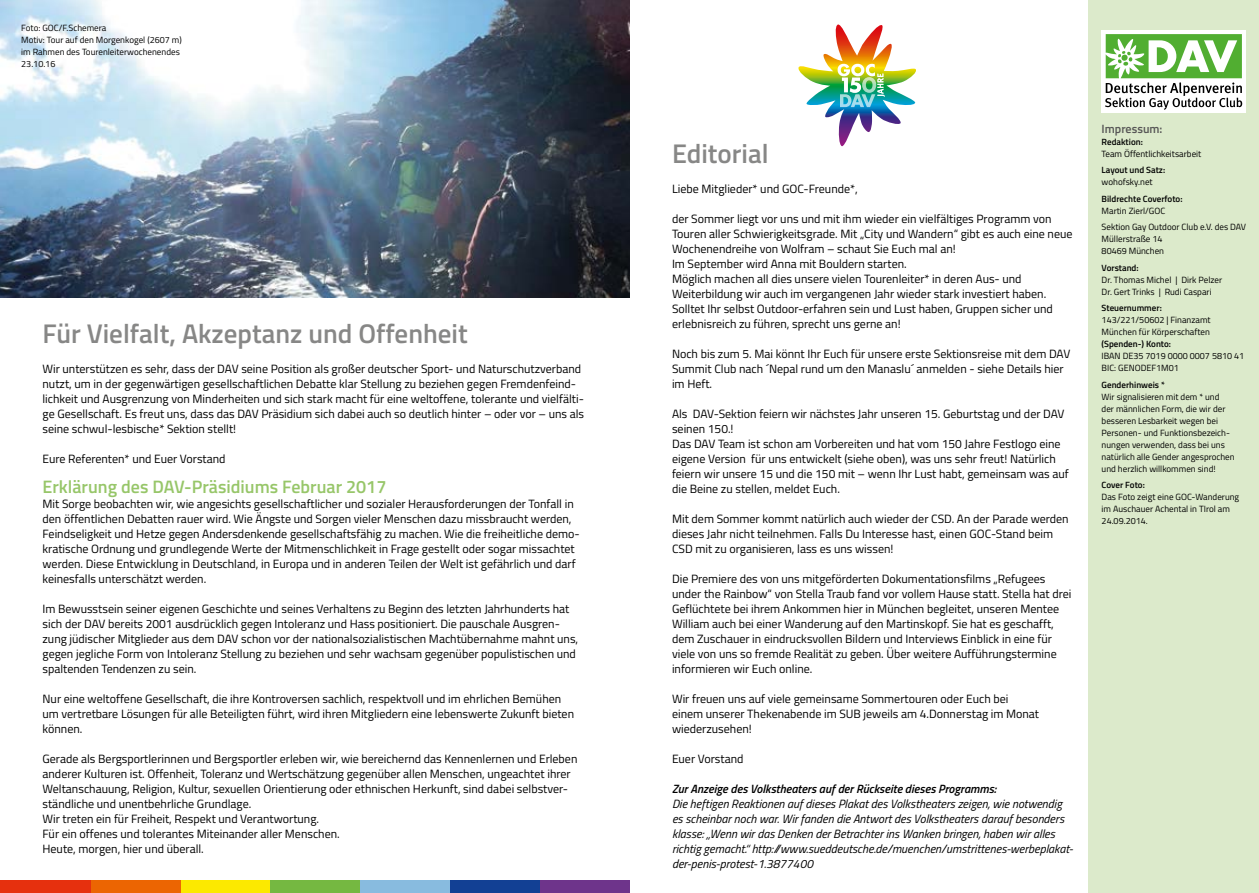
<style>
.page{position:relative;width:1259px;height:893px;background:#fff}
.page>*{position:absolute;margin:0;border:0;box-sizing:border-box;transform-origin:0 0}
.t1{font:600 27px "Titillium Web";color:#878786}
.t2{font:600 18px "Titillium Web";color:#97c669}
.t3{font:12px/15px "Titillium Web";color:#000}
.t4{font:italic 12px/15px "Titillium Web";color:#000}
.t5{font:italic 600 12px "Titillium Web";color:#000}
.t6{font:600 12px "Titillium Web";color:#575656}
.t7{font:9px/12px "Titillium Web";color:#000}
.t8{font:600 9px "Titillium Web";color:#000}
</style>
<div class="page">
<div style="left:1089px;top:0;width:170px;height:893px;background:#dceacb"></div>
<div style="left:1101px;top:30px;width:145px;height:83px;background:#fff"></div>
<svg style="left:1105px;top:34px;width:137px;height:76px"></svg>
<svg style="left:798px;top:24px;width:118px;height:123px"></svg>
<img style="left:0;top:0;width:629px;height:298px">
<div style="left:0;top:880px;width:91px;height:13px;background:#e6300e"></div>
<div style="left:91px;top:880px;width:90px;height:13px;background:#ec6502"></div>
<div style="left:181px;top:880px;width:89px;height:13px;background:#fce900"></div>
<div style="left:270px;top:880px;width:90px;height:13px;background:#75b841"></div>
<div style="left:360px;top:880px;width:90px;height:13px;background:#88bbdf"></div>
<div style="left:450px;top:880px;width:90px;height:13px;background:#124094"></div>
<div style="left:540px;top:880px;width:89px;height:13px;background:#6e348b"></div>
<p class="t7" style="left:21px;top:22px;width:162px">Foto: GOC/F.Schemera<br>Motiv: Tour auf den Morgenkogel (2607 m) im Rahmen des Tourenleiterwochenendes<br>23.10.16</p>
<h1 class="t1" style="left:43px;top:313px;width:427px">Für Vielfalt, Akzeptanz und Offenheit</h1>
<p class="t3" style="left:43px;top:360px;width:543px">Wir unterstützen es sehr, dass der DAV seine Position als großer deutscher Sport- und Naturschutzverband nutzt, um in der gegenwärtigen gesellschaftlichen Debatte klar Stellung zu beziehen gegen Fremdenfeind&shy;lichkeit und Ausgrenzung von Minderheiten und sich stark macht für eine weltoffene, tolerante und vielfälti&shy;ge Gesellschaft. Es freut uns, dass das DAV Präsidium sich dabei auch so deutlich hinter – oder vor – uns als seine schwul-lesbische* Sektion stellt!</p>
<p class="t3" style="left:43px;top:450px;width:185px">Eure Referenten* und Euer Vorstand</p>
<h2 class="t2" style="left:43px;top:473px;width:345px">Erklärung des DAV-Präsidiums Februar 2017</h2>
<p class="t3" style="left:43px;top:495px;width:539px">Mit Sorge beobachten wir, wie angesichts gesellschaftlicher und sozialer Herausforderungen der Tonfall in den öffentlichen Debatten rauer wird. Wie Ängste und Sorgen vieler Menschen dazu missbraucht werden, Feindseligkeit und Hetze gegen Andersdenkende gesellschaftsfähig zu machen. Wie die freiheitliche demo&shy;kratische Ordnung und grundlegende Werte der Mitmenschlichkeit in Frage gestellt oder sogar missachtet werden. Diese Entwicklung in Deutschland, in Europa und in anderen Teilen der Welt ist gefährlich und darf keinesfalls unterschätzt werden.</p>
<p class="t3" style="left:43px;top:600px;width:537px">Im Bewusstsein seiner eigenen Geschichte und seines Verhaltens zu Beginn des letzten Jahrhunderts hat sich der DAV bereits 2001 ausdrücklich gegen Intoleranz und Hass positioniert. Die pauschale Ausgren&shy;zung jüdischer Mitglieder aus dem DAV schon vor der nationalsozialistischen Machtübernahme mahnt uns, gegen jegliche Form von Intoleranz Stellung zu beziehen und sehr wachsam gegenüber populistischen und spaltenden Tendenzen zu sein.</p>
<p class="t3" style="left:43px;top:690px;width:533px">Nur eine weltoffene Gesellschaft, die ihre Kontroversen sachlich, respektvoll und im ehrlichen Bemühen um vertretbare Lösungen für alle Beteiligten führt, wird ihren Mitgliedern eine lebenswerte Zukunft bieten können.</p>
<p class="t3" style="left:43px;top:750px;width:536px">Gerade als Bergsportlerinnen und Bergsportler erleben wir, wie bereichernd das Kennenlernen und Erleben anderer Kulturen ist. Offenheit, Toleranz und Wertschätzung gegenüber allen Menschen, ungeachtet ihrer Weltanschauung, Religion, Kultur, sexuellen Orientierung oder ethnischen Herkunft, sind dabei selbstver&shy;ständliche und unentbehrliche Grundlage.<br>Wir treten ein für Freiheit, Respekt und Verantwortung.<br>Für ein offenes und tolerantes Miteinander aller Menschen.<br>Heute, morgen, hier und überall.</p>
<h1 class="t1" style="left:672px;top:133px;width:98px">Editorial</h1>
<p class="t3" style="left:672px;top:180px;width:187px">Liebe Mitglieder* und GOC-Freunde*,</p>
<p class="t3" style="left:672px;top:210px;width:402px">der Sommer liegt vor uns und mit ihm wieder ein vielfältiges Programm von Touren aller Schwierigkeitsgrade. Mit „City und Wandern“ gibt es auch eine neue Wochenendreihe von Wolfram – schaut Sie Euch mal an!<br>Im September wird Anna mit Bouldern starten.<br>Möglich machen all dies unsere vielen Tourenleiter* in deren Aus- und Weiterbildung wir auch im vergangenen Jahr wieder stark investiert haben.<br>Solltet Ihr selbst Outdoor-erfahren sein und Lust haben, Gruppen sicher und erlebnisreich zu führen, sprecht uns gerne an!</p>
<p class="t3" style="left:672px;top:345px;width:400px">Noch bis zum 5. Mai könnt Ihr Euch für unsere erste Sektionsreise mit dem DAV<br>Summit Club nach ´Nepal rund um den Manaslu´ anmelden - siehe Details hier im Heft.</p>
<p class="t3" style="left:672px;top:405px;width:398px">Als DAV-Sektion feiern wir nächstes Jahr unseren 15. Geburtstag und der DAV seinen 150.!<br>Das DAV Team ist schon am Vorbereiten und hat vom 150 Jahre Festlogo eine eigene Version für uns entwickelt (siehe oben), was uns sehr freut! Natürlich feiern wir unsere 15 und die 150 mit – wenn Ihr Lust habt, gemeinsam was auf die Beine zu stellen, meldet Euch.</p>
<p class="t3" style="left:672px;top:510px;width:398px">Mit dem Sommer kommt natürlich auch wieder der CSD. An der Parade werden dieses Jahr nicht teilnehmen. Falls Du Interesse hast, einen GOC-Stand beim<br>CSD mit zu organisieren, lass es uns wissen!</p>
<p class="t3" style="left:672px;top:570px;width:401px">Die Premiere des von uns mitgeförderten Dokumentationsfilms „Refugees under the Rainbow“ von Stella Traub fand vor vollem Hause statt. Stella hat drei Geflüchtete bei ihrem Ankommen hier in München begleitet, unseren Mentee William auch bei einer Wanderung auf den Martinskopf. Sie hat es geschafft, dem Zuschauer in eindrucksvollen Bildern und Interviews Einblick in eine für viele von uns so fremde Realität zu geben. Über weitere Aufführungstermine informieren wir Euch online.</p>
<p class="t3" style="left:672px;top:690px;width:369px">Wir freuen uns auf viele gemeinsame Sommertouren oder Euch bei einem unserer Thekenabende im SUB jeweils am 4.Donnerstag im Monat wiederzusehen!</p>
<p class="t3" style="left:672px;top:750px;width:73px">Euer Vorstand</p>
<p class="t5" style="left:672px;top:779px;width:325px">Zur Anzeige des Volkstheaters auf der Rückseite dieses Programms:</p>
<p class="t4" style="left:672px;top:795px;width:403px">Die heftigen Reaktionen auf dieses Plakat des Volkstheaters zeigen, wie notwendig es scheinbar noch war. Wir fanden die Antwort des Volkstheaters darauf besonders klasse: „Wenn wir das Denken der Betrachter ins Wanken bringen, haben wir alles richtig gemacht.“ http://www.sueddeutsche.de/muenchen/umstrittenes-werbeplakat&shy;der-penis-protest-1.3877400</p>
<p class="t6" style="left:1101px;top:119px;width:62px">Impressum:</p>
<p class="t8" style="left:1101px;top:135px;width:43px">Redaktion:</p>
<p class="t7" style="left:1101px;top:147px;width:101px">Team Öffentlichkeitsarbeit</p>
<p class="t8" style="left:1101px;top:163px;width:65px">Layout und Satz:</p>
<p class="t7" style="left:1101px;top:176px;width:53px">wohofsky.net</p>
<p class="t8" style="left:1101px;top:192px;width:82px">Bildrechte Coverfoto:</p>
<p class="t7" style="left:1101px;top:202px;width:146px;line-height:16.5px">Martin Zierl/GOC<br>Sektion Gay Outdoor Club e.V. des DAV</p>
<p class="t7" style="left:1101px;top:233px;width:64px">Müllerstraße 14<br>80469 München</p>
<p class="t8" style="left:1101px;top:261px;width:39px">Vorstand:</p>
<p class="t7" style="left:1101px;top:273px;width:122px">Dr. Thomas Michel | Dirk Pelzer<br>Dr. Gert Trinks | Rudi Caspari</p>
<p class="t8" style="left:1101px;top:301px;width:62px">Steuernummer:</p>
<p class="t7" style="left:1101px;top:314px;width:111px">143/221/50602 | Finanzamt<br>München für Körperschaften</p>
<p class="t8" style="left:1101px;top:337px;width:71px">(Spenden-) Konto:</p>
<p class="t7" style="left:1101px;top:350px;width:144px">IBAN DE35 7019 0000 0007 5810 41<br>BIC: GENODEF1M01</p>
<p class="t8" style="left:1101px;top:378px;width:65px">Genderhinweis *</p>
<p class="t7" style="left:1101px;top:390px;width:135px">Wir signalisieren mit dem * und<br>der männlichen Form, die wir der besseren Lesbarkeit wegen bei<br>Personen- und Funktionsbezeich&shy;nungen verwenden, dass bei uns natürlich alle Gender angesprochen und herzlich willkommen sind!</p>
<p class="t8" style="left:1101px;top:478px;width:45px">Cover Foto:</p>
<p class="t7" style="left:1101px;top:490px;width:139px">Das Foto zeigt eine GOC-Wanderung im Auschauer Achental in TIrol am<br>24.09.2014.</p>
</div>
